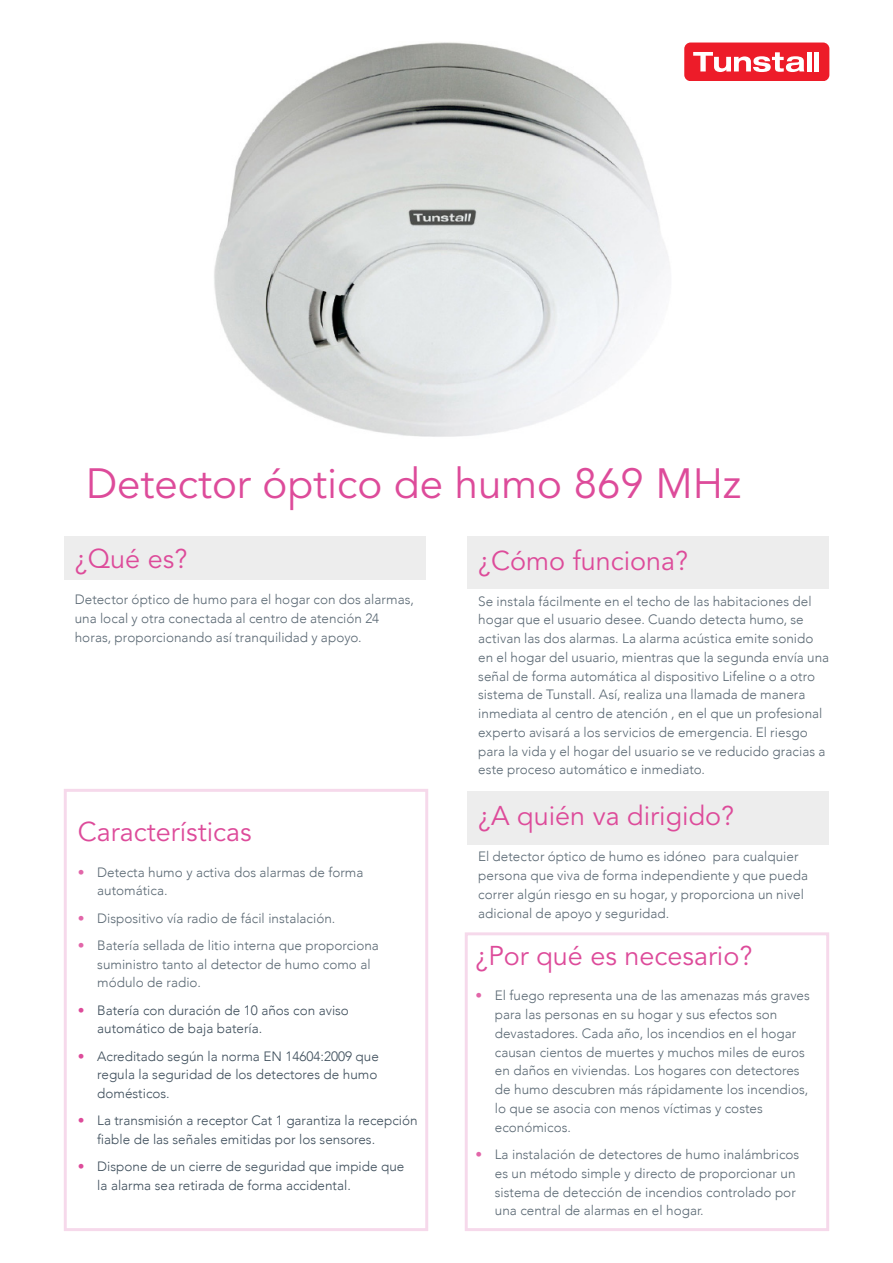
<style>
.page{position:relative;width:893px;height:1263px;background:#fff}
.page>*{position:absolute;margin:0;border:0;box-sizing:border-box;transform-origin:0 0}
.main_header{font:42px "Avenir LT Std";color:#dd4b9a}
.Pink_Header{font:27px "Avenir LT Std";color:#dd4b9a}
.texto_general{font:300 13.5px/18.8px "Avenir";color:#5a6873}
.t1{font:300 13.5px/18.8px "Avenir";color:#3d4d5a}
.s1{font-family:"Avenir LT Std";font-weight:400;color:#e266a9}
.s2{font-family:"Avenir LT Std";font-weight:400;color:#dd4b9a}
</style>
<div class="page">
<div style="left:684px;top:43px;width:145px;height:38px;background:#ed1c29;border-radius:6px"></div>
<svg style="left:693px;top:52px;width:111px;height:20px"></svg>
<hr style="left:807px;top:52px;width:4px;height:19px;background:#fff">
<div style="left:814px;top:52px;width:5px;height:19px;background:#fff"></div>
<div style="left:64px;top:536px;width:361px;height:43px;background:#ededed"></div>
<div style="left:468px;top:791px;width:361px;height:54px;background:#ededed"></div>
<div style="left:468px;top:536px;width:361px;height:53px;background:#ededed"></div>
<img style="left:214px;top:42px;width:455px;height:395px">
<p class="main_header" style="left:86px;top:460px;width:656px">Detector óptico de humo 869 MHz</p>
<p class="Pink_Header" style="left:75px;top:543px;width:114px">¿Qué es?</p>
<p class="texto_general" style="left:75px;top:590px;width:341px">Detector óptico de humo para el hogar con dos alarmas, una local y otra conectada al centro de atención 24 horas, proporcionando así tranquilidad y apoyo.</p>
<p class="Pink_Header" style="left:78px;top:816px;width:175px">Características</p>
<p class="texto_general" style="left:97px;top:863px;width:268px;text-indent:-20px"><span class="s1">•</span> Detecta humo y activa dos alarmas de forma automática.</p>
<p class="texto_general" style="left:78px;top:909px;width:259px"><span class="s1">•</span> Dispositivo vía radio de fácil instalación.</p>
<p class="texto_general" style="left:97px;top:936px;width:283px;text-indent:-20px"><span class="s1">•</span> Batería sellada de litio interna que proporciona suministro tanto al detector de humo como al módulo de radio.</p>
<p class="t1" style="left:97px;top:1001px;width:253px;text-indent:-20px"><span class="s2">•</span> Batería con duración de 10 años con aviso automático de baja batería.</p>
<p class="t1" style="left:97px;top:1047px;width:283px;text-align:justify;text-indent:-20px"><span class="s2">•</span> Acreditado según la norma EN 14604:2009 que regula la seguridad de los detectores de humo domésticos.</p>
<p class="t1" style="left:97px;top:1111px;width:322px;text-indent:-20px"><span class="s2">•</span> La transmisión a receptor Cat 1 garantiza la recepción fiable de las señales emitidas por los sensores.</p>
<p class="t1" style="left:97px;top:1157px;width:309px;text-indent:-20px"><span class="s2">•</span> Dispone de un cierre de seguridad que impide que la alarma sea retirada de forma accidental.</p>
<p class="Pink_Header" style="left:478px;top:545px;width:212px">¿Cómo funciona?</p>
<p class="texto_general" style="left:478px;top:591px;width:353px">Se instala fácilmente en el techo de las habitaciones del hogar que el usuario desee. Cuando detecta humo, se activan las dos alarmas. La alarma acústica emite sonido en el hogar del usuario, mientras que la segunda envía una señal de forma automática al dispositivo Lifeline o a otro sistema de Tunstall. Así, realiza una llamada de manera inmediata al centro de atención , en el que un profesional experto avisará a los servicios de emergencia. El riesgo para la vida y el hogar del usuario se ve reducido gracias a este proceso automático e inmediato.</p>
<p class="Pink_Header" style="left:478px;top:801px;width:258px">¿A quién va dirigido?</p>
<p class="texto_general" style="left:478px;top:847px;width:331px">El detector óptico de humo es idóneo para cualquier persona que viva de forma independiente y que pueda correr algún riesgo en su hogar, y proporciona un nivel adicional de apoyo y seguridad.</p>
<p class="Pink_Header" style="left:475px;top:940px;width:279px">¿Por qué es necesario?</p>
<p class="texto_general" style="left:495px;top:986px;width:316px;text-indent:-20px"><span class="s1">•</span> El fuego representa una de las amenazas más graves para las personas en su hogar y sus efectos son devastadores. Cada año, los incendios en el hogar causan cientos de muertes y muchos miles de euros en daños en viviendas. Los hogares con detectores de humo descubren más rápidamente los incendios, lo que se asocia con menos víctimas y costes económicos.</p>
<p class="texto_general" style="left:495px;top:1145px;width:306px;text-indent:-20px"><span class="s1">•</span> La instalación de detectores de humo inalámbricos es un método simple y directo de proporcionar un sistema de detección de incendios controlado por una central de alarmas en el hogar.</p>
</div>
